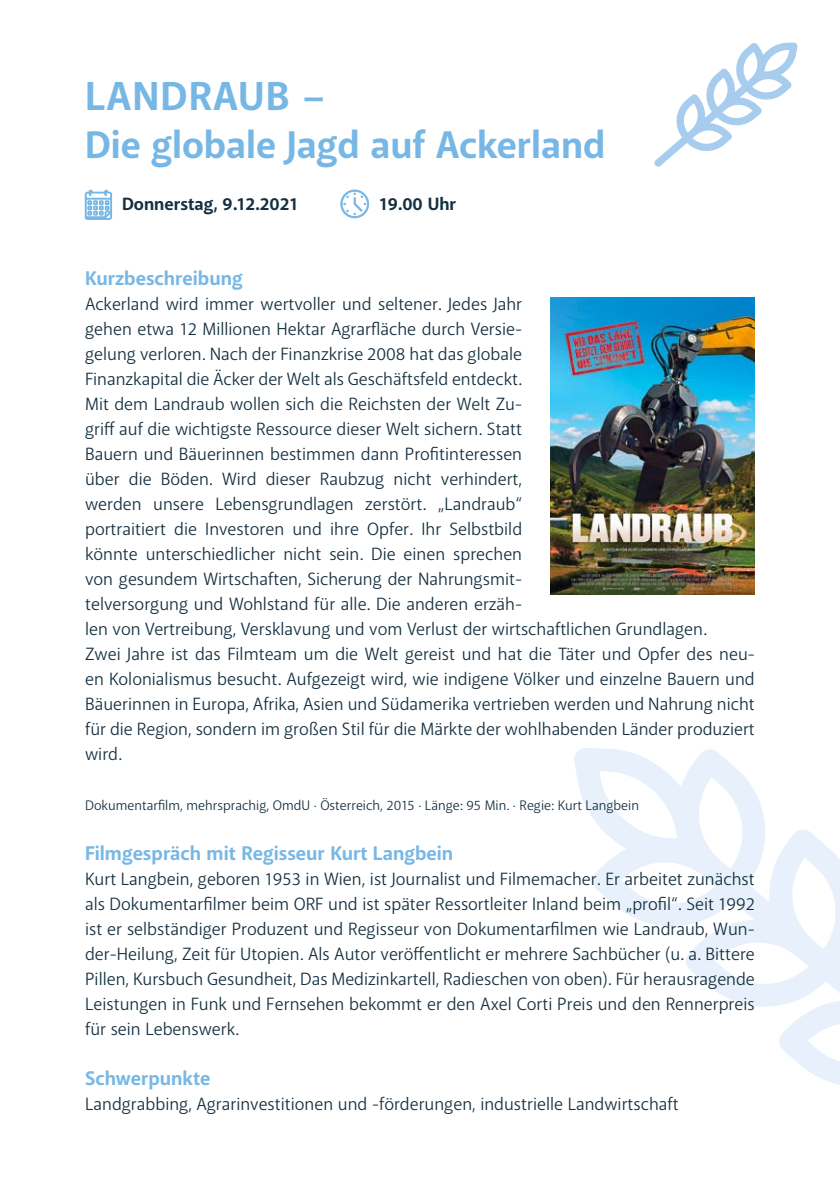
<style>
.page{position:relative;width:840px;height:1191px;background:#fff}
.page>*{position:absolute;margin:0;border:0;box-sizing:border-box;transform-origin:0 0}
.t1{font:700 41px "Akagi Pro";letter-spacing:.025em;color:#77b7e5}
.t2{font:700 39px "Akagi Pro";color:#77b7e5}
.t3{font:700 20px "Akagi Pro";color:#77b7e5}
.t4{font:18px/25px "Akagi Pro";color:#142f3f}
.t5{font:700 18px "Akagi Pro";color:#142f3f}
.t6{font:14px "Akagi Pro";color:#142f3f}
</style>
<div class="page">
<svg style="left:574px;top:748px;width:265px;height:337px"></svg>
<svg style="left:85px;top:190px;width:27px;height:30px"></svg>
<svg style="left:340px;top:189px;width:29px;height:29px"></svg>
<img style="left:550px;top:298px;width:204px;height:296px">
<svg style="left:654px;top:42px;width:143px;height:125px"></svg>
<h1 class="t1" style="left:85px;top:71px;width:241px">LANDRAUB –</h1>
<h2 class="t2" style="left:85px;top:121px;width:521px">Die globale Jagd auf Ackerland</h2>
<p class="t5" style="left:122px;top:193px;width:177px">Donnerstag, 9.12.2021</p>
<p class="t5" style="left:379px;top:193px;width:78px">19.00 Uhr</p>
<p class="t3" style="left:85px;top:266px;width:159px">Kurzbeschreibung</p>
<p class="t4" style="left:85px;top:292px;width:671px">Ackerland wird immer wertvoller und seltener. Jedes Jahr<br>gehen etwa 12 Millionen Hektar Agrarfläche durch Versie-<br>gelung verloren. Nach der Finanzkrise 2008 hat das globale<br>Finanzkapital die Äcker der Welt als Geschäftsfeld entdeckt.<br>Mit dem Landraub wollen sich die Reichsten der Welt Zu-<br>griff auf die wichtigste Ressource dieser Welt sichern. Statt<br>Bauern und Bäuerinnen bestimmen dann Profitinteressen<br>über die Böden. Wird dieser Raubzug nicht verhindert,<br>werden unsere Lebensgrundlagen zerstört. „Landraub“<br>portraitiert die Investoren und ihre Opfer. Ihr Selbstbild<br>könnte unterschiedlicher nicht sein. Die einen sprechen<br>von gesundem Wirtschaften, Sicherung der Nahrungsmit-<br>telversorgung und Wohlstand für alle. Die anderen erzäh-<br>len von Vertreibung, Versklavung und vom Verlust der wirtschaftlichen Grundlagen.<br>Zwei Jahre ist das Filmteam um die Welt gereist und hat die Täter und Opfer des neu&shy;en Kolonialismus besucht. Aufgezeigt wird, wie indigene Völker und einzelne Bauern und Bäuerinnen in Europa, Afrika, Asien und Südamerika vertrieben werden und Nahrung nicht für die Region, sondern im großen Stil für die Märkte der wohlhabenden Länder produziert wird.</p>
<p class="t6" style="left:85px;top:797px;width:555px">Dokumentarfilm, mehrsprachig, OmdU · Österreich, 2015 · Länge: 95 Min. · Regie: Kurt Langbein</p>
<p class="t3" style="left:85px;top:841px;width:369px">Filmgespräch mit Regisseur Kurt Langbein</p>
<p class="t4" style="left:85px;top:867px;width:671px;text-align:justify">Kurt Langbein, geboren 1953 in Wien, ist Journalist und Filmemacher. Er arbeitet zunächst als Dokumentarfilmer beim ORF und ist später Ressortleiter Inland beim „profil“. Seit 1992 ist er selbständiger Produzent und Regisseur von Dokumentarfilmen wie Landraub, Wun&shy;der-Heilung, Zeit für Utopien. Als Autor veröffentlicht er mehrere Sachbücher (u. a. Bittere Pillen, Kursbuch Gesundheit, Das Medizinkartell, Radieschen von oben). Für herausragende Leistungen in Funk und Fernsehen bekommt er den Axel Corti Preis und den Rennerpreis für sein Lebenswerk.</p>
<p class="t3" style="left:85px;top:1066px;width:127px">Schwerpunkte</p>
<p class="t4" style="left:85px;top:1092px;width:595px">Landgrabbing, Agrarinvestitionen und -förderungen, industrielle Landwirtschaft</p>
</div>
